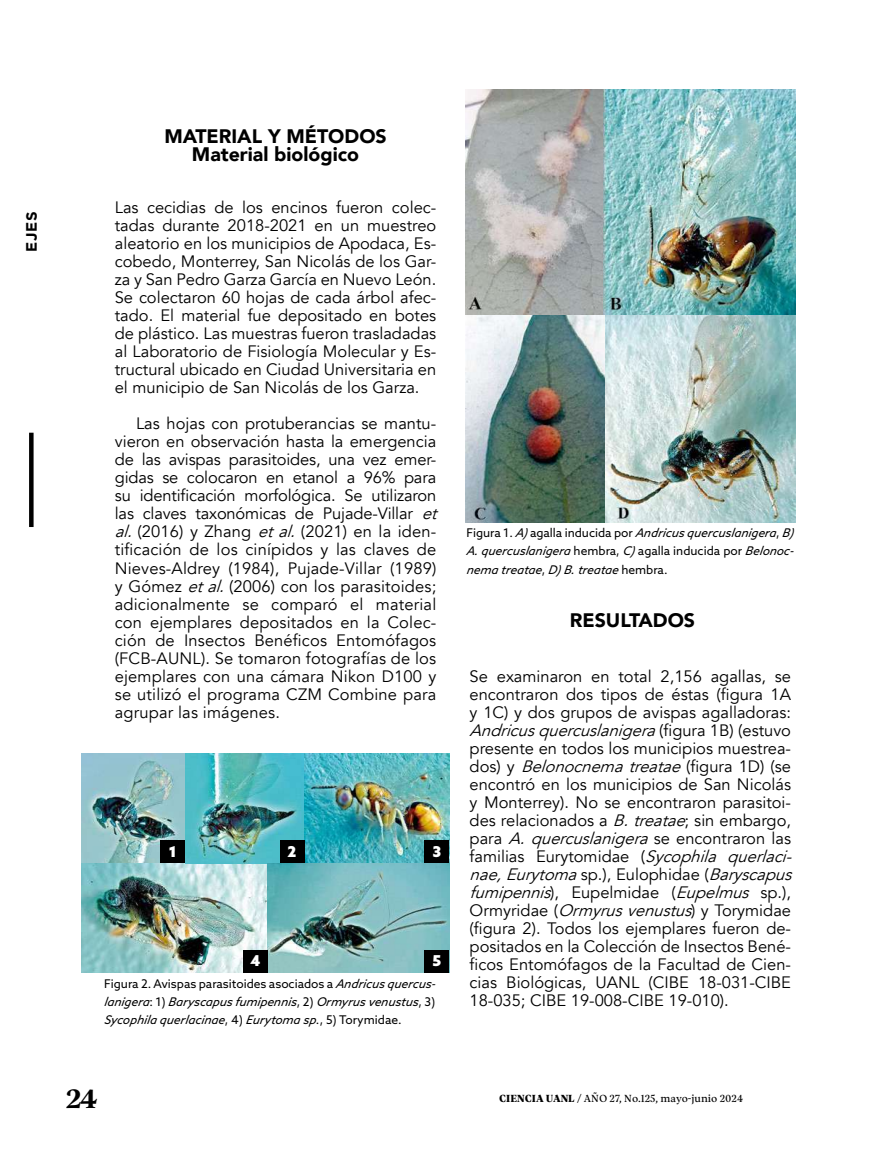
<style>
.page{position:relative;width:893px;height:1149px;background:#fff}
.page>*{position:absolute;margin:0;border:0;box-sizing:border-box;transform-origin:0 0}
.t1{font:700 27px "TRY Vesterbro";color:#000;scale:1.1 1}
.t2{font:900 19.5px/18px "Avenir";color:#000;text-align:center}
.t3{font:16.5px/18px "Avenir";color:#000}
.t4{font:900 15px "Azo Sans";color:#fff}
.t5{font:700 15px "Gotham";color:#000}
.t6{font:italic 12px/18px "Azo Sans";color:#000}
.t7{font:10.5px "TRY Vesterbro";color:#000}
.s1{font-style:italic}
.s2{font-style:normal}
.s3{font-weight:800}
</style>
<div class="page">
<div style="left:29px;top:432px;width:5px;height:95px;background:#000"></div>
<img style="left:465px;top:90px;width:141px;height:432px">
<img style="left:604px;top:90px;width:191px;height:225px">
<img style="left:606px;top:315px;width:189px;height:207px">
<img style="left:82px;top:753px;width:367px;height:219px">
<div style="left:160px;top:840px;width:25px;height:22px;background:#000"></div>
<div style="left:280px;top:840px;width:24px;height:22px;background:#000"></div>
<div style="left:425px;top:840px;width:24px;height:22px;background:#000"></div>
<div style="left:243px;top:949px;width:25px;height:23px;background:#000"></div>
<div style="left:425px;top:949px;width:24px;height:23px;background:#000"></div>
<p class="t5" style="left:23px;top:252px;width:42px;rotate:-90deg">EJES</p>
<p class="t2" style="left:164px;top:127px;width:224px">MATERIAL Y MÉTODOS<br>Material biológico</p>
<p class="t3" style="left:115px;top:199px;width:323px;text-align:justify">Las cecidias de los encinos fueron colec&shy;tadas durante 2018-2021 en un muestreo aleatorio en los municipios de Apodaca, Es&shy;cobedo, Monterrey, San Nicolás de los Gar&shy;za y San Pedro Garza García en Nuevo León.<br>Se colectaron 60 hojas de cada árbol afec&shy;tado. El material fue depositado en botes de plástico. Las muestras fueron trasladadas al Laboratorio de Fisiología Molecular y Es&shy;tructural ubicado en Ciudad Universitaria en el municipio de San Nicolás de los Garza.</p>
<p class="t3" style="left:115px;top:415px;width:327px;text-indent:21px">Las hojas con protuberancias se mantu&shy;vieron en observación hasta la emergencia de las avispas parasitoides, una vez emer&shy;gidas se colocaron en etanol a 96% para su identificación morfológica. Se utilizaron las claves taxonómicas de Pujade-Villar <span class="s1">et al.</span> (2016) y Zhang <span class="s1">et al.</span> (2021) en la iden&shy;tificación de los cinípidos y las claves de Nieves-Aldrey (1984), Pujade-Villar (1989) y Gómez <span class="s1">et al.</span> (2006) con los parasitoides; adicionalmente se comparó el material con ejemplares depositados en la Colec&shy;ción de Insectos Benéficos Entomófagos (FCB-AUNL). Se tomaron fotografías de los ejemplares con una cámara Nikon D100 y se utilizó el programa CZM Combine para agrupar las imágenes.</p>
<p class="t4" style="left:169px;top:841px;width:9px">1</p>
<p class="t4" style="left:288px;top:841px;width:11px">2</p>
<p class="t4" style="left:432px;top:841px;width:10px">3</p>
<p class="t4" style="left:251px;top:950px;width:12px">4</p>
<p class="t4" style="left:432px;top:950px;width:10px">5</p>
<p class="t6" style="left:104px;top:974px;width:335px"><span class="s2">Figura 2. Avispas parasitoides asociados a</span> Andricus quercus&shy;lanigera<span class="s2">: 1 )</span> Baryscap us fumipennis<span class="s2">, 2 )</span> Ormyrus venustus<span class="s2">, 3 )<br></span>Sycophila querlacinae<span class="s2">, 4 )</span> Eurytoma sp <span class="s2">. , 5 ) To r y m i d a e .</span></p>
<h1 class="t1" style="left:66px;top:1079px;width:31px">24</h1>
<p class="t6" style="left:466px;top:524px;width:332px"><span class="s2">Figura 1.</span> A) <span class="s2">agalla inducida por</span> Andricus quercuslanigera<span class="s2">,</span> B)<br>A.quercuslanigera <span class="s2">h e m b ra ,</span> C) <span class="s2">a g a l l a i n d u c i d a p o r</span> Belonoc&shy;nema treatae<span class="s2">,</span> D) B.treatae <span class="s2">h e m b r a .</span></p>
<p class="t2" style="left:570px;top:610px;width:127px">RESULTADOS</p>
<p class="t3" style="left:470px;top:667px;width:327px">Se examinaron en total 2,156 agallas, se encontraron dos tipos de éstas (figura 1A y 1C) y dos grupos de avispas agalladoras:<br><span class="s1">Andricus quercuslanigera</span> (figura 1B) (estuvo presente en todos los municipios muestrea&shy;d o s) y <span class="s1">Belonocnema treatae</span> (fi g u ra 1 D ) (s e encontró en los municipios de San Nicolás y Monterrey). No se encontraron parasitoi&shy;des relacionados a <span class="s1">B. treatae</span>; sin embargo, para <span class="s1">A. quercuslanigera</span> se encontraron las familias Eurytomidae (<span class="s1">Sycophila querlaci&shy;nae, Eurytoma</span> sp.), Eulophidae (<span class="s1">Baryscapus fumipennis</span>), Eupelmidae (<span class="s1">Eupelmus</span> sp.), Ormyridae (<span class="s1">Ormyrus venustus</span>) y Torymidae (figura 2). Todos los ejemplares fueron de&shy;positados en la Colección de Insectos Bené&shy;ficos Entomófagos de la Facultad de Cien&shy;cias Biológicas, UANL (CIBE 18-031-CIBE 18-035; CIBE 19-008-CIBE 19-010).</p>
<p class="t7" style="left:499px;top:1091px;width:245px"><span class="s3">CIENCIA UANL /</span> AÑO 27, No.125, mayo-junio 2024</p>
</div>
